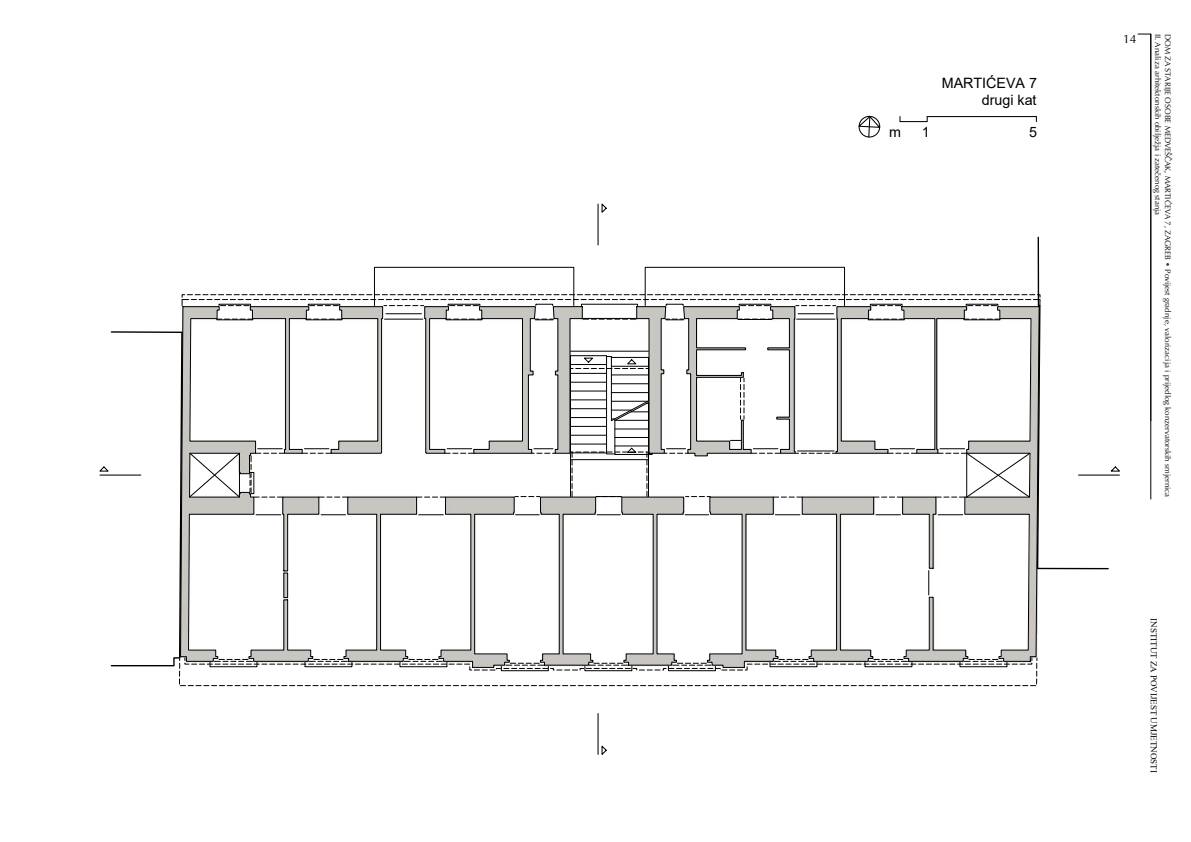
<style>
.page{position:relative;width:1191px;height:842px;background:#fff}
.page>*{position:absolute;margin:0;border:0;box-sizing:border-box;transform-origin:0 0}
.t1{font:14.3px/17.1px "Arial";color:#000;text-align:right}
.t2{font:12px "Optima LT Pro";color:#000}
.t3{font:9px "Times New Roman";color:#000}
.t4{font:8px/9.8px "Optima LT Pro";color:#000}
.s1{color:#003f57}
</style>
<div class="page">
<svg style="left:1137px;top:34px;width:13px;height:1px"></svg>
<hr style="left:1150px;top:34px;width:1px;height:465px;background:#000">
<svg style="left:601px;top:203px;width:6px;height:10px"></svg>
<svg style="left:601px;top:745px;width:6px;height:10px"></svg>
<svg style="left:99px;top:236px;width:1021px;height:450px"></svg>
<hr style="left:100px;top:475px;width:41px;height:1px;background:#000">
<hr style="left:1078px;top:475px;width:41px;height:1px;background:#000">
<hr style="left:597px;top:204px;width:1px;height:41px;background:#000">
<hr style="left:597px;top:713px;width:1px;height:41px;background:#000">
<div style="left:899px;top:116px;width:28px;height:6px;border:1px solid #000"></div>
<hr style="left:927px;top:116px;width:109px;height:1px;background:#000">
<svg style="left:858px;top:115px;width:23px;height:23px"></svg>
<h1 class="t1" style="left:941px;top:75px;width:97px">MARTIĆEVA 7 drugi kat</h1>
<h1 class="t1" style="left:889px;top:123px;width:13px">m</h1>
<h1 class="t1" style="left:922px;top:123px;width:9px">1</h1>
<h1 class="t1" style="left:1029px;top:123px;width:9px">5</h1>
<h2 class="t2" style="left:1123px;top:31px;width:15px">14</h2>
<p class="t4" style="left:1172px;top:34px;width:465px;rotate:90deg">DOM ZA STARIJE OSOBE MEDVEŠČAK, MARTIĆEVA 7, ZAGREB <span class="s1">•</span> Povijest gradnje, valorizacija i prijedlog konzervatorskih smjernica<br>II. Analiza arhitektonskih obilježja i zatečenog stanja</p>
<p class="t3" style="left:1160px;top:618px;width:156px;rotate:90deg">INSTITUT ZA POVIJEST UMJETNOSTI</p>
</div>
